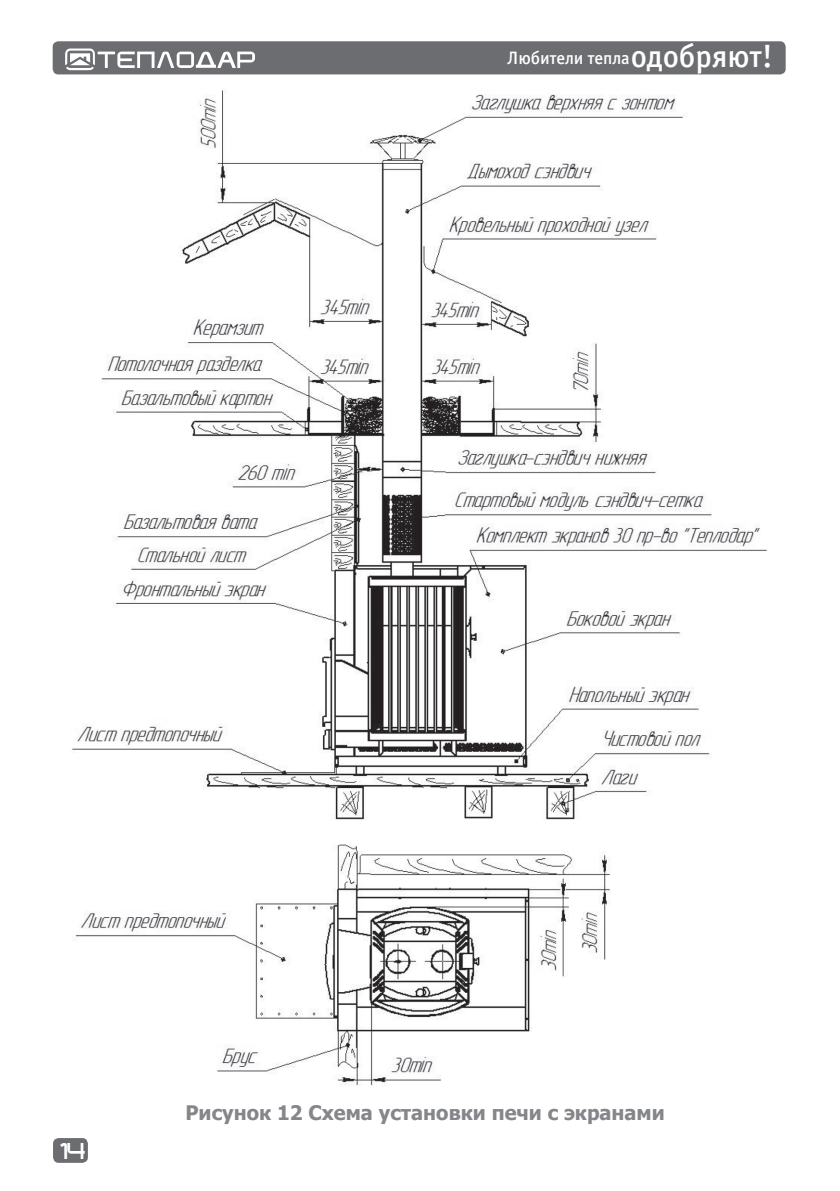
<style>
.page{position:relative;width:840px;height:1191px;background:#fff}
.page>*{position:absolute;margin:0;border:0;box-sizing:border-box;transform-origin:0 0}
.t1{font:700 20px "Tahoma";color:#848689}
.t2{font:18px "Officina Sans Medium C";letter-spacing:-.005em;color:#fff}
.t3{font:16px "teplodar";color:#fff}
.s1{font-size:32px}
</style>
<div class="page">
<div style="left:53px;top:1138px;width:35px;height:24px;background:#6c6d70;border-radius:6px"></div>
<div style="left:53px;top:41px;width:732px;height:33px;background:#6c6d70;border-radius:6px"></div>
<svg style="left:65px;top:48px;width:190px;height:22px"></svg>
<img style="left:72px;top:90px;width:695px;height:730px">
<img style="left:75px;top:844px;width:535px;height:242px">
<p class="t2" style="left:507px;top:48px;width:267px">Любители тепла<span class="s1">одобряют!</span></p>
<p class="t3" style="left:56px;top:1144px;width:31px">14</p>
<p class="t1" style="left:185px;top:1098px;width:480px">Рисунок 12 Схема установки печи с экранами</p>
</div>
